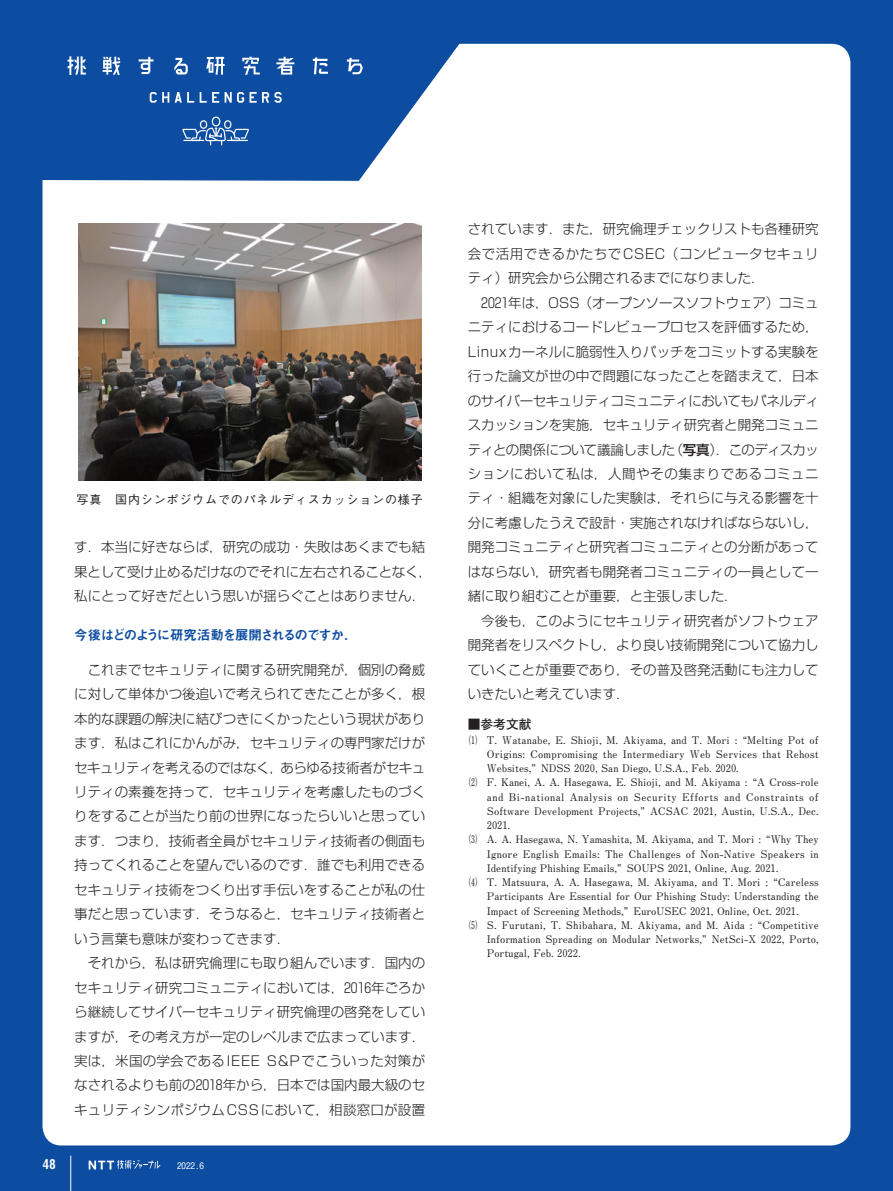
<style>
.page{position:relative;width:893px;height:1191px;background:#0d4da1}
.page>*{position:absolute;margin:0;border:0;box-sizing:border-box;transform-origin:0 0}
.t1{font:300 13.5px/24.5px "Shin Go Pr 6";color:#231f20;text-align:justify}
.t2{font:13.5px "Midashi Go Pr 6 MB31";letter-spacing:-.095em;color:#0d4da1}
.t3{font:13.5px "Midashi Go Pr 6 MB31";color:#fff}
.t4{font:700 12.75px "Futo Go B101 Pr 6";color:#231f20}
.t5{font:500 12px "Gothic BBB Pr 6";letter-spacing:.07em;color:#231f20}
.t6{font:700 10.5px "Futo Min A101 Pr 6";letter-spacing:.005em;color:#231f20}
.t7{font:700 10.5px "Futo Min A101 Pr 6";letter-spacing:.005em;color:#231f20;scale:.7 1}
.t8{font:700 10.5px "Futo Min A101 Pr 6";letter-spacing:.04em;color:#231f20}
.t9{font:500 9px "Gothic BBB Pr 6";color:#fff}
.s1{font-weight:500}
</style>
<div class="page">
<div style="left:43px;top:44px;width:807px;height:1101px;background:#fff;border-radius:19px"></div>
<svg style="left:89px;top:1160px;width:72px;height:9px"></svg>
<hr style="left:70px;top:1155px;width:1px;height:36px;background:#fff">
<svg style="left:42px;top:43px;width:450px;height:138px;fill:#0d4da1"></svg>
<svg style="left:68px;top:56px;width:18px;height:19px"></svg>
<svg style="left:103px;top:57px;width:17px;height:18px"></svg>
<svg style="left:139px;top:57px;width:14px;height:17px"></svg>
<svg style="left:174px;top:58px;width:14px;height:16px"></svg>
<svg style="left:206px;top:57px;width:19px;height:18px"></svg>
<svg style="left:242px;top:57px;width:18px;height:18px"></svg>
<svg style="left:276px;top:57px;width:18px;height:18px"></svg>
<svg style="left:313px;top:57px;width:15px;height:17px"></svg>
<svg style="left:347px;top:58px;width:16px;height:16px"></svg>
<svg style="left:150px;top:92px;width:19px;height:11px"></svg>
<svg style="left:175px;top:92px;width:19px;height:11px"></svg>
<svg style="left:200px;top:92px;width:19px;height:11px"></svg>
<svg style="left:225px;top:92px;width:19px;height:11px"></svg>
<svg style="left:250px;top:92px;width:32px;height:11px"></svg>
<svg style="left:182px;top:117px;width:67px;height:28px;background:#3f72b4"></svg>
<img style="left:78px;top:223px;width:343px;height:257px">
<p class="t5" style="left:77px;top:489px;width:348px">写真　国内シンポジウムでのパネルディスカッションの様子</p>
<p class="t1" style="left:74px;top:534px;width:359px;text-align:left">す．本当に好きならば，研究の成功・失敗はあくまでも結果として受け止めるだけなのでそれに左右されることなく，私にとって好きだという思いが揺らぐことはありません．</p>
<p class="t2" style="left:74px;top:624px;width:285px">今後はどのように研究活動を展開されるのですか．</p>
<p class="t1" style="left:74px;top:656px;width:352px;text-indent:14px">これまでセキュリティに関する研究開発が，個別の脅威に対して単体かつ後追いで考えられてきたことが多く，根本的な課題の解決に結びつきにくかったという現状があります．私はこれにかんがみ，セキュリティの専門家だけがセキュリティを考えるのではなく，あらゆる技術者がセキュリティの素養を持って，セキュリティを考慮したものづくりをすることが当たり前の世界になったらいいと思っています．つまり，技術者全員がセキュリティ技術者の側面も持ってくれることを望んでいるのです．誰でも利用できるセキュリティ技術をつくり出す手伝いをすることが私の仕事だと思っています．そうなると，セキュリティ技術者という言葉も意味が変わってきます．</p>
<p class="t1" style="left:74px;top:949px;width:353px;text-indent:14px">それから，私は研究倫理にも取り組んでいます．国内のセキュリティ研究コミュニティにおいては，2016年ごろから継続してサイバーセキュリティ研究倫理の啓発をしていますが，その考え方が一定のレベルまで広まっています．実は，米国の学会であるIEEE S&amp;Pでこういった対策がなされるよりも前の2018年から，日本では国内最大級のセキュリティシンポジウムCSSにおいて，相談窓口が設置</p>
<p class="t3" style="left:43px;top:1153px;width:15px">48</p>
<p class="t9" style="left:177px;top:1158px;width:29px">2022.6</p>
<p class="t1" style="left:468px;top:216px;width:353px">されています．また，研究倫理チェックリストも各種研究会で活用できるかたちでCSEC（コンピュータセキュリティ）研究会から公開されるまでになりました．</p>
<p class="t1" style="left:468px;top:289px;width:353px;text-indent:14px">2021年は，OSS（オープンソースソフトウェア）コミュニティにおけるコードレビュープロセスを評価するため，Linuxカーネルに脆弱性入りパッチをコミットする実験を行った論文が世の中で問題になったことを踏まえて，日本のサイバーセキュリティコミュニティにおいてもパネルディスカッションを実施，セキュリティ研究者と開発コミュニティとの関係について議論しました（<span class="s1">写真</span>）．このディスカッションにおいて私は，人間やその集まりであるコミュニティ・組織を対象にした実験は，それらに与える影響を十分に考慮したうえで設計・実施されなければならないし，開発コミュニティと研究者コミュニティとの分断があってはならない，研究者も開発者コミュニティの一員として一緒に取り組むことが重要，と主張しました．</p>
<p class="t1" style="left:468px;top:607px;width:352px;text-indent:14px">今後も，このようにセキュリティ研究者がソフトウェア開発者をリスペクトし，より良い技術開発について協力していくことが重要であり，その普及啓発活動にも注力していきたいと考えています．</p>
<p class="t4" style="left:468px;top:714px;width:65px">■参考文献</p>
<p class="t7" style="left:464px;top:731px;width:508px">（1） T. Watanabe, E. Shioji, M. Akiyama, and T. Mori : “Melting Pot of</p>
<p class="t6" style="left:487px;top:745px;width:333px">Origins: Compromising the Intermediary Web Services that Rehost</p>
<p class="t6" style="left:487px;top:760px;width:253px">Websites,” NDSS 2020, San Diego, U.S.A., Feb. 2020.</p>
<p class="t7" style="left:464px;top:774px;width:508px">（2） F. Kanei, A. A. Hasegawa, E. Shioji, and M. Akiyama : “A Cross-role</p>
<p class="t8" style="left:487px;top:788px;width:333px">and Bi-national Analysis on Security Efforts and Constraints of</p>
<p class="t6" style="left:487px;top:802px;width:333px">Software Development Projects,” ACSAC 2021, Austin, U.S.A., Dec.</p>
<p class="t6" style="left:487px;top:817px;width:25px">2021.</p>
<p class="t7" style="left:464px;top:831px;width:508px">（3） A. A. Hasegawa, N. Yamashita, M. Akiyama, and T. Mori : “Why They</p>
<p class="t6" style="left:487px;top:845px;width:333px">Ignore English Emails: The Challenges of Non-Native Speakers in</p>
<p class="t6" style="left:487px;top:859px;width:293px">Identifying Phishing Emails,” SOUPS 2021, Online, Aug. 2021.</p>
<p class="t7" style="left:464px;top:874px;width:508px">（4） T. Matsuura, A. A. Hasegawa, M. Akiyama, and T. Mori : “Careless</p>
<p class="t6" style="left:487px;top:888px;width:333px">Participants Are Essential for Our Phishing Study: Understanding the</p>
<p class="t6" style="left:487px;top:902px;width:313px">Impact of Screening Methods,” EuroUSEC 2021, Online, Oct. 2021.</p>
<p class="t7" style="left:464px;top:916px;width:508px">（5） S. Furutani, T. Shibahara, M. Akiyama, and M. Aida : “Competitive</p>
<p class="t6" style="left:487px;top:931px;width:333px">Information Spreading on Modular Networks,” NetSci-X 2022, Porto,</p>
<p class="t6" style="left:487px;top:945px;width:95px">Portugal, Feb. 2022.</p>
</div>
